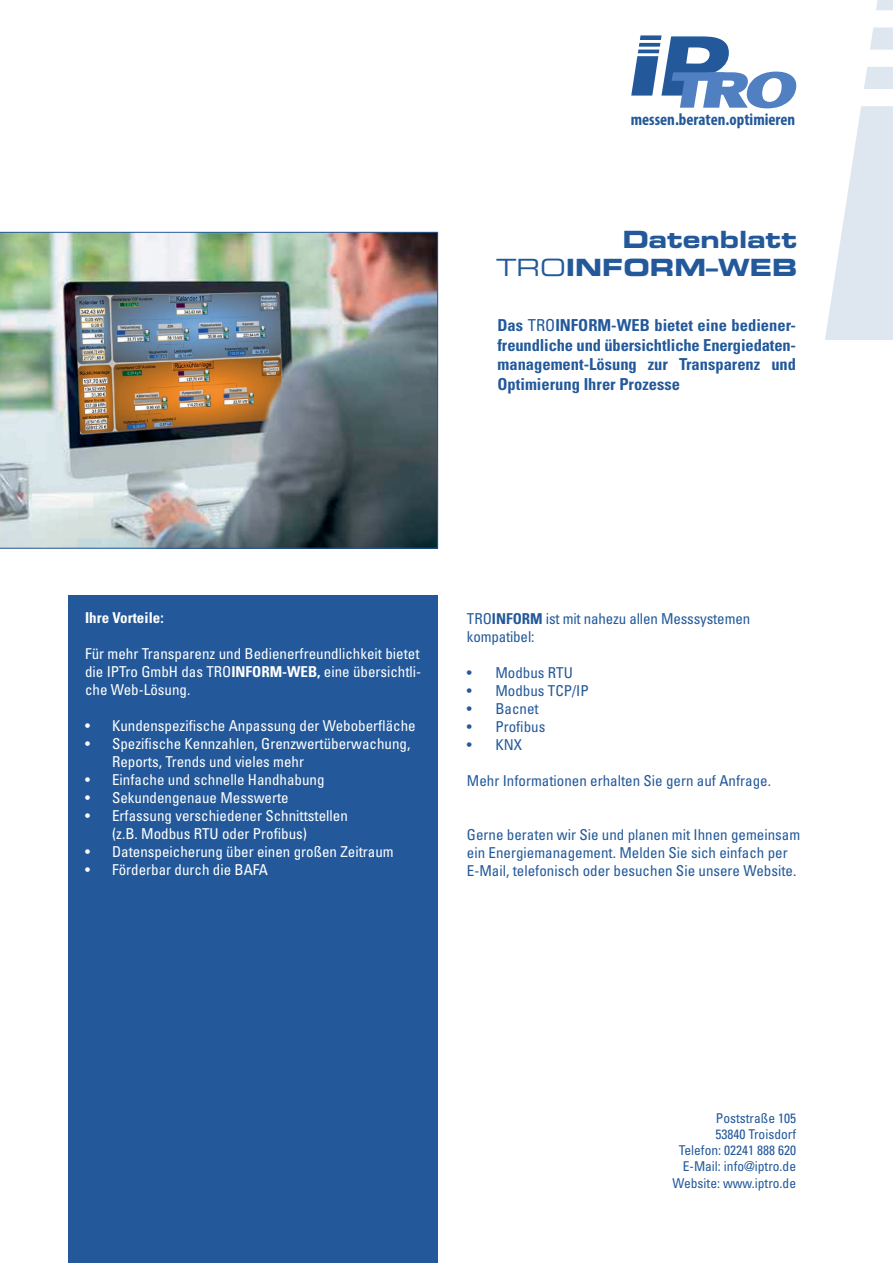
<style>
.page{position:relative;width:893px;height:1263px;background:#fff}
.page>*{position:absolute;margin:0;border:0;box-sizing:border-box;transform-origin:0 0}
.t1{font:23.7px "Eurostile Bold Extended Two";color:#23599a}
.t2{font:700 condensed 16.8px "Myriad Pro";color:#23599a}
.t3{font:700 condensed 16.5px/19.8px "Univers";color:#23599a;text-align:justify}
.t4{font:condensed 15px/18px "Univers";color:#fff}
.t5{font:condensed 15px/18px "Univers";color:#23599a}
.t6{font:700 condensed 15px "Univers";color:#fff}
.t7{font:condensed 13.5px "Univers";color:#23599a}
.s1{font-family:"Eurostile Extended Two"}
.s2{font-weight:400}
.s3{font-weight:700}
</style>
<div class="page">
<div style="left:68px;top:595px;width:370px;height:668px;background:#23599a"></div>
<svg style="left:876px;top:0;width:17px;height:10px"></svg>
<svg style="left:870px;top:27px;width:23px;height:23px"></svg>
<svg style="left:864px;top:67px;width:29px;height:22px"></svg>
<svg style="left:825px;top:106px;width:68px;height:234px"></svg>
<svg style="left:631px;top:35px;width:165px;height:73px"></svg>
<img style="left:0;top:232px;width:438px;height:317px">
<p class="t2" style="left:631px;top:109px;width:166px">messen.beraten.optimieren</p>
<p class="t1" style="left:622px;top:222px;width:176px">Datenblatt</p>
<p class="t1" style="left:496px;top:251px;width:303px"><span class="s1">TRO</span>INFORM–WEB</p>
<p class="t3" style="left:497px;top:315px;width:300px">Das <span class="s2">TRO</span>INFORM-WEB bietet eine bediener&shy;freundliche und übersichtliche Energiedaten&shy;management-Lösung zur Transparenz und Optimierung Ihrer Prozesse</p>
<p class="t6" style="left:85px;top:608px;width:80px">Ihre Vorteile:</p>
<p class="t4" style="left:85px;top:644px;width:338px;text-align:justify">Für mehr Transparenz und Bedienerfreundlichkeit bietet die IPTro GmbH das TRO<span class="s3">INFORM-WEB,</span> eine übersichtli&shy;che Web-Lösung.</p>
<p class="t4" style="left:85px;top:716px;width:332px">• Kundenspezifische Anpassung der Weboberfläche</p>
<p class="t4" style="left:112px;top:734px;width:300px;text-indent:-27px">• Spezifische Kennzahlen, Grenzwertüberwachung,<br>Reports, Trends und vieles mehr</p>
<p class="t4" style="left:85px;top:770px;width:241px">• Einfache und schnelle Handhabung</p>
<p class="t4" style="left:85px;top:788px;width:205px">• Sekundengenaue Messwerte</p>
<p class="t4" style="left:112px;top:806px;width:237px;text-indent:-27px">• Erfassung verschiedener Schnittstellen (z.B. Modbus RTU oder Profibus)</p>
<p class="t4" style="left:85px;top:842px;width:310px">• Datenspeicherung über einen großen Zeitraum</p>
<p class="t4" style="left:85px;top:860px;width:185px">• Förderbar durch die BAFA</p>
<p class="t5" style="left:467px;top:609px;width:285px">TRO<span class="s3">INFORM</span> ist mit nahezu allen Messsystemen kompatibel:</p>
<p class="t5" style="left:467px;top:663px;width:107px">• Modbus RTU</p>
<p class="t5" style="left:467px;top:681px;width:123px">• Modbus TCP/IP</p>
<p class="t5" style="left:467px;top:699px;width:73px">• Bacnet</p>
<p class="t5" style="left:467px;top:717px;width:80px">• Profibus</p>
<p class="t5" style="left:467px;top:735px;width:57px">• KNX</p>
<p class="t5" style="left:467px;top:771px;width:306px">Mehr Informationen erhalten Sie gern auf Anfrage.</p>
<p class="t5" style="left:467px;top:825px;width:335px">Gerne beraten wir Sie und planen mit Ihnen gemeinsam</p>
<p class="t5" style="left:467px;top:843px;width:322px">ein Energiemanagement. Melden Sie sich einfach per</p>
<p class="t5" style="left:467px;top:861px;width:331px">E-Mail, telefonisch oder besuchen Sie unsere Website.</p>
<p class="t7" style="left:716px;top:1109px;width:82px">Poststraße 105</p>
<p class="t7" style="left:715px;top:1126px;width:82px">53840 Troisdorf</p>
<p class="t7" style="left:679px;top:1142px;width:119px">Telefon: 02241 888 620</p>
<p class="t7" style="left:683px;top:1158px;width:115px">E-Mail: info@iptro.de</p>
<p class="t7" style="left:672px;top:1174px;width:125px">Website: www.iptro.de</p>
</div>
